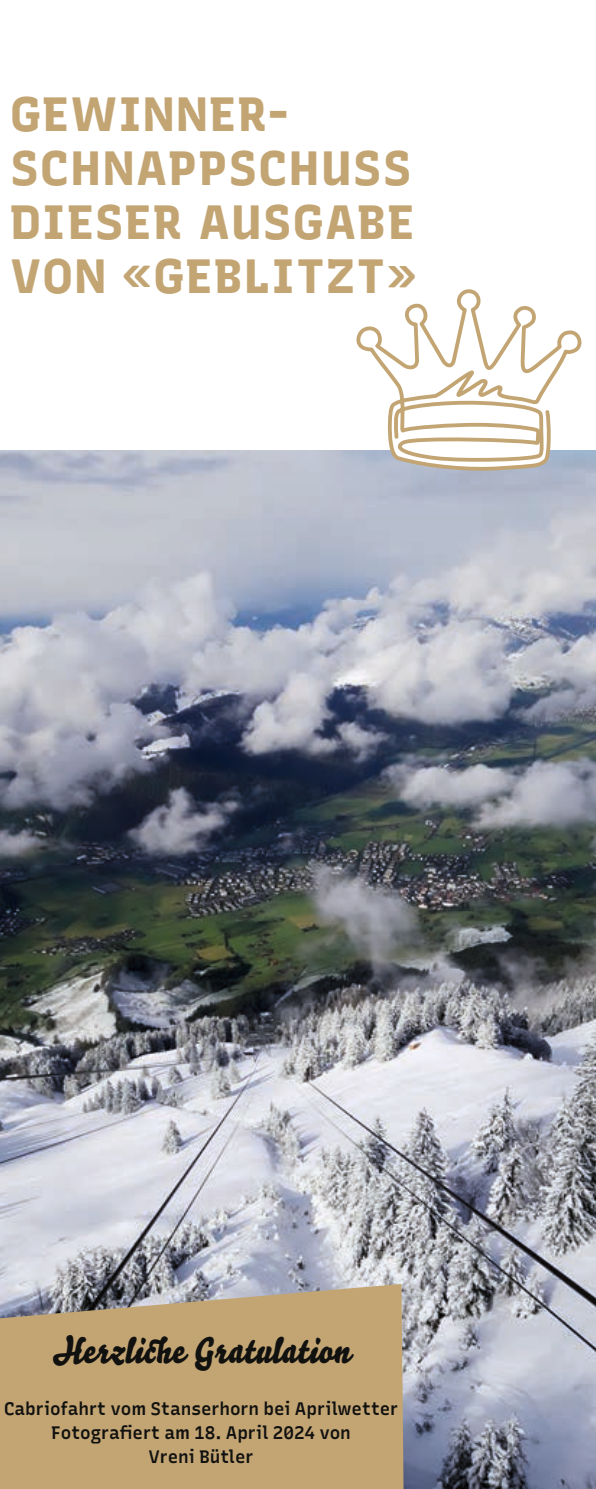
<style>
.page{position:relative;width:596px;height:1489px;background:#fff}
.page>*{position:absolute;margin:0;border:0;box-sizing:border-box;transform-origin:0 0}
.t1{font:800 48px/54px "Recursive";letter-spacing:.025em;color:#c3a574}
.t2{font:36px "Bello Script Pro";letter-spacing:.01em;color:#11110f}
.t3{font:600 18px/24px "Recursive";color:#11110f;text-align:center}
</style>
<div class="page">
<img style="left:0;top:451px;width:595px;height:1037px">
<svg style="left:0;top:1283px;width:403px;height:205px;background:#bea378"></svg>
<svg style="left:354px;top:289px;width:230px;height:183px"></svg>
<h1 class="t1" style="left:10px;top:85px;width:407px">GEWINNER-<br>SCHNAPPSCHUSS<br>DIESER AUSGABE<br>VON «GEBLITZT»</h1>
<h2 class="t2" style="left:52px;top:1322px;width:299px">Herzliche Gratulation</h2>
<p class="t3" style="left:4px;top:1396px;width:395px">Cabriofahrt vom Stanserhorn bei Aprilwetter<br>Fotografiert am 18. April 2024 von<br>Vreni Bütler</p>
</div>
